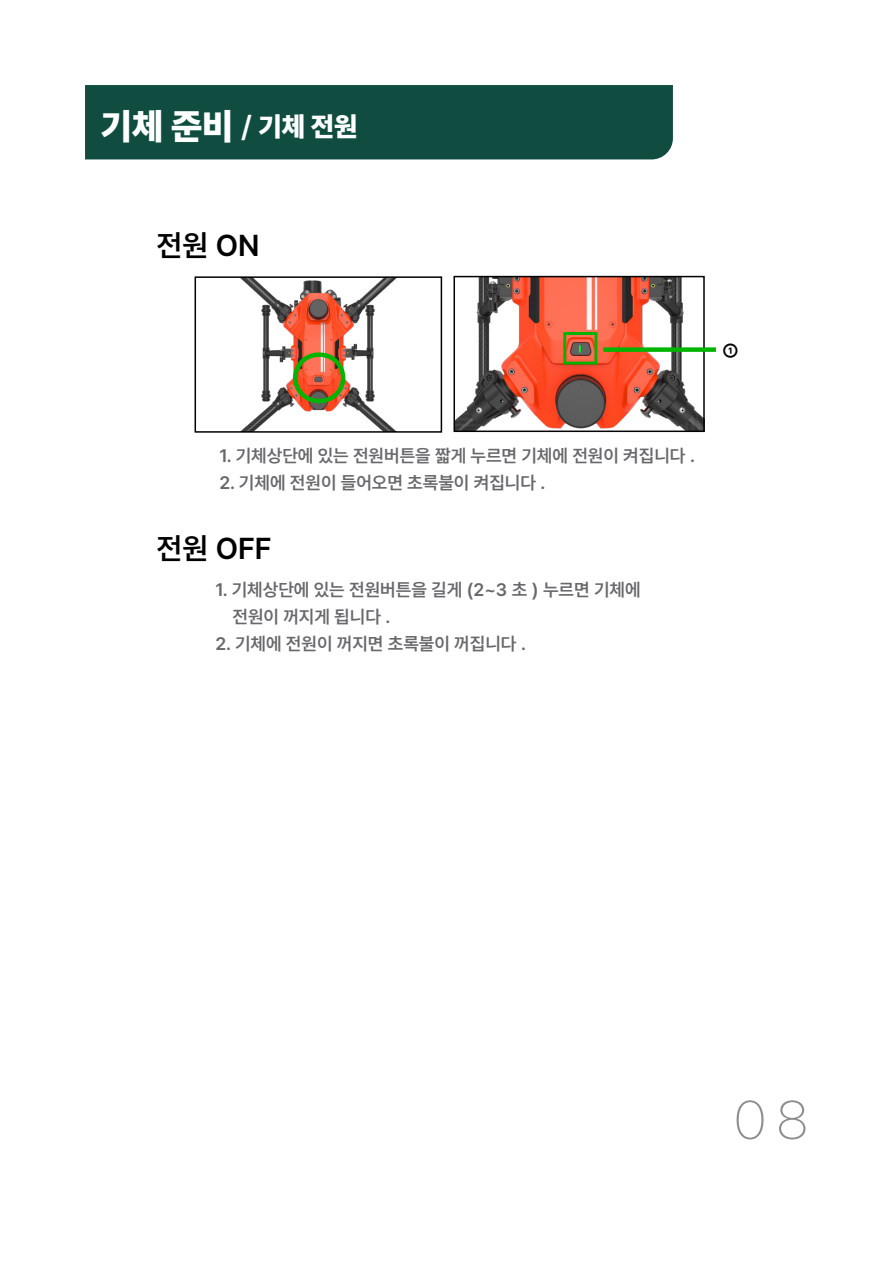
<style>
.page{position:relative;width:893px;height:1263px;background:#fff}
.page>*{position:absolute;margin:0;border:0;box-sizing:border-box;transform-origin:0 0}
.t1{font:100 54px "SF Pro Display";color:#8c8d8f}
.t2{font:900 36px "Pretendard";color:#fff}
.t3{font:600 30px "Pretendard";color:#000}
.t4{font:600 18px/27px "Pretendard";color:#67686a}
.t5{font:600 18px "Pretendard";color:#000}
.s1{font-weight:600;font-size:30px}
.s2{font-size:27px}
</style>
<div class="page">
<div style="left:85px;top:85px;width:588px;height:74px;background:#104d40"></div>
<svg style="left:194px;top:276px;width:249px;height:157px"></svg>
<div style="left:603px;top:347px;width:113px;height:5px;background:#00b400"></div>
<div style="left:293px;top:352px;width:52px;height:51px;border:4px solid #00b400;border-radius:23px"></div>
<svg style="left:453px;top:275px;width:252px;height:158px"></svg>
<p class="t2" style="left:101px;top:99px;width:258px">기체 준비 <span class="s1">/</span> <span class="s2">기체 전원</span></p>
<p class="t3" style="left:156px;top:224px;width:105px">전원 ON</p>
<p class="t5" style="left:722px;top:338px;width:17px">①</p>
<p class="t4" style="left:219px;top:442px;width:477px">1. 기체상단에 있는 전원버튼을 짧게 누르면 기체에 전원이 켜집니다 .</p>
<p class="t4" style="left:219px;top:469px;width:328px">2. 기체에 전원이 들어오면 초록불이 켜집니다 .</p>
<p class="t3" style="left:156px;top:526px;width:117px">전원 OFF</p>
<p class="t4" style="left:232px;top:576px;width:410px;text-indent:-17px">1. 기체상단에 있는 전원버튼을 길게 (2~3 초 ) 누르면 기체에 전원이 꺼지게 됩니다 .</p>
<p class="t4" style="left:215px;top:630px;width:312px">2. 기체에 전원이 꺼지면 초록불이 꺼집니다 .</p>
<p class="t1" style="left:734px;top:1089px;width:75px">08</p>
</div>
